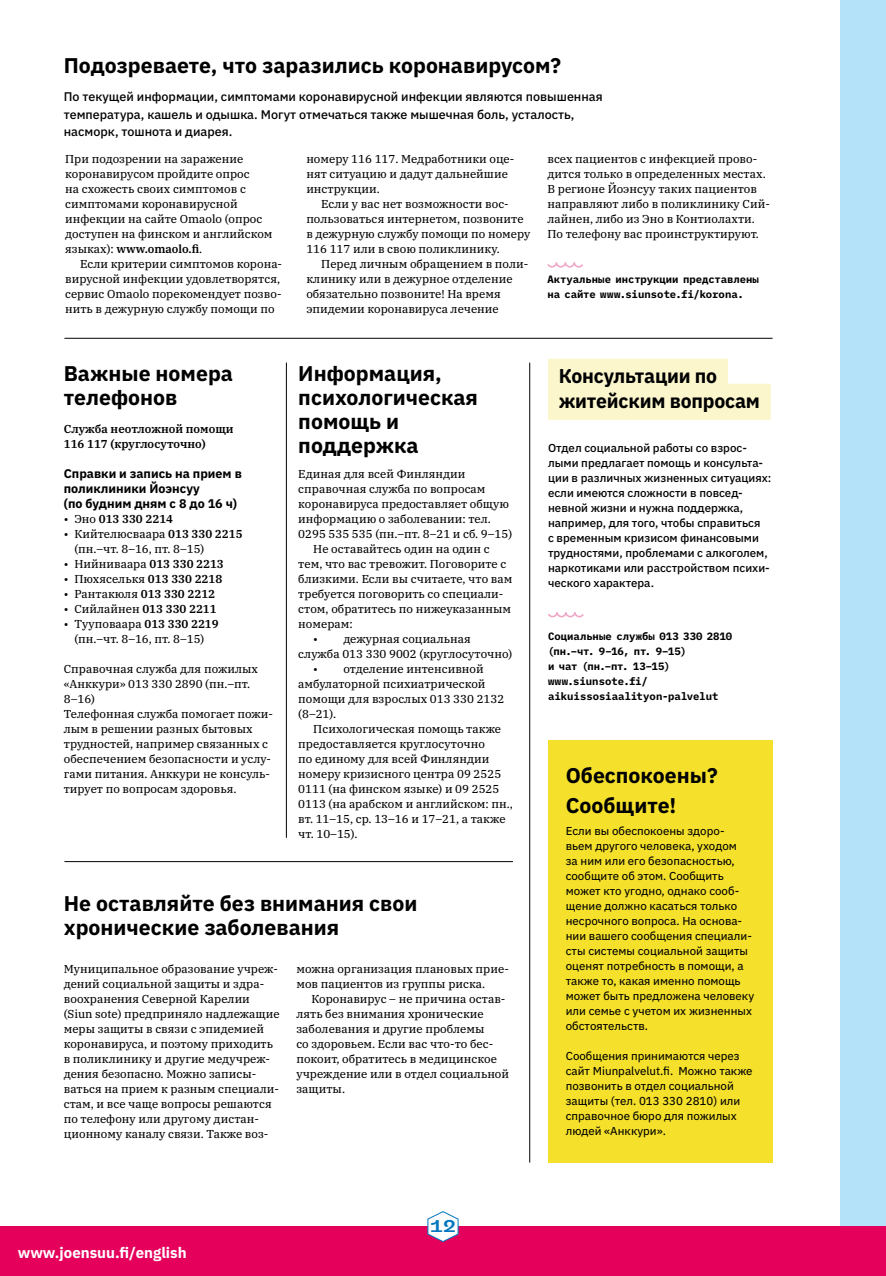
<style>
.page{position:relative;width:886px;height:1276px;background:#b4e2f8}
.page>*{position:absolute;margin:0;border:0;box-sizing:border-box;transform-origin:0 0}
.t1{font:700 21.25px/23.8px "IBM Plex Sans";color:#000}
.t2{font:700 20px/25px "IBM Plex Sans";letter-spacing:-.01em;color:#000}
.t3{font:700 15.38px "Sporting Grotesque";color:#0076c0}
.t4{font:700 15px "IBM Plex Sans";color:#fff}
.t5{font:500 12.5px/17.5px "IBM Plex Sans";color:#000}
.t6{font:700 12.5px/15px "IBM Plex Sans";color:#000}
.t7{font:11.5px/15px "IBM Plex Serif Text";color:#000}
.t8{font:11.5px/15px "IBM Plex Sans Text";color:#000}
.t9{font:500 11.5px/15px "IBM Plex Sans";color:#000}
.t10{font:600 11.5px/15px "IBM Plex Serif";color:#000}
.t11{font:700 10.62px/15px "IBM Plex Mono";color:#000}
.s1{font-family:"IBM Plex Serif Text";font-weight:400}
.s2{font-family:"IBM Plex Serif";font-weight:600}
</style>
<div class="page">
<div style="left:0;top:0;width:839px;height:1227px;background:#fff"></div>
<div style="left:0;top:1226px;width:886px;height:50px;background:#e5005c"></div>
<svg style="left:547px;top:262px;width:36px;height:6px"></svg>
<div style="left:548px;top:359px;width:180px;height:36px;background:#fcf6cd"></div>
<div style="left:548px;top:384px;width:223px;height:36px;background:#fcf6cd"></div>
<svg style="left:548px;top:612px;width:36px;height:5px"></svg>
<hr style="left:64px;top:338px;width:708px;height:1px;background:#000">
<hr style="left:64px;top:861px;width:449px;height:1px;background:#000">
<div style="left:548px;top:740px;width:224px;height:422px;background:#f5e12b"></div>
<hr style="left:286px;top:362px;width:1px;height:476px;background:#000">
<hr style="left:529px;top:362px;width:1px;height:800px;background:#000">
<svg style="left:427px;top:1211px;width:31px;height:31px"></svg>
<h1 class="t1" style="left:64px;top:51px;width:499px">Подозреваете, что заразились коронавирусом?</h1>
<p class="t5" style="left:64px;top:87px;width:540px">По текущей информации, симптомами коронавирусной инфекции являются повышенная температура, кашель и одышка. Могут отмечаться также мышечная боль, усталость, насморк, тошнота и диарея.</p>
<p class="t7" style="left:65px;top:150px;width:209px">При подозрении на заражение коронавирусом пройдите опрос<br>на схожесть своих симптомов с симптомами коронавирусной инфекции на сайте Omaolo (опрос доступен на финском и английском</p>
<p class="t10" style="left:65px;top:240px;width:139px"><span class="s1">языках):</span> www.omaolo.fi<span class="s1">.</span></p>
<p class="t7" style="left:65px;top:255px;width:218px;text-indent:15px">Если критерии симптомов корона&shy;вирусной инфекции удовлетворятся, сервис Omaolo порекомендует позво&shy;нить в дежурную службу помощи по</p>
<p class="t7" style="left:306px;top:150px;width:210px">номеру 116 117. Медработники оце&shy;нят ситуацию и дадут дальнейшие инструкции.</p>
<p class="t7" style="left:306px;top:195px;width:225px;text-indent:15px">Если у вас нет возможности вос&shy;пользоваться интернетом, позвоните в дежурную службу помощи по номеру 116 117 или в свою поликлинику.</p>
<p class="t7" style="left:306px;top:255px;width:223px;text-indent:15px">Перед личным обращением в поли&shy;клинику или в дежурное отделение обязательно позвоните! На время эпидемии коронавируса лечение</p>
<p class="t7" style="left:547px;top:150px;width:224px">всех пациентов с инфекцией прово&shy;дится только в определенных местах.<br>В регионе Йоэнсуу таких пациентов направляют либо в поликлинику Сий&shy;лайнен, либо из Эно в Контиолахти.<br>По телефону вас проинструктируют.</p>
<p class="t11" style="left:547px;top:270px;width:213px">Актуальные инструкции представлены на сайте www.siunsote.fi/korona.</p>
<h1 class="t1" style="left:298px;top:360px;width:181px">Информация, психологическая помощь и поддержка</h1>
<h2 class="t2" style="left:559px;top:361px;width:203px">Консультации по житейским вопросам</h2>
<h1 class="t1" style="left:64px;top:360px;width:171px">Важные номера телефонов</h1>
<p class="t10" style="left:64px;top:420px;width:171px">Служба неотложной помощи<br>116 117 (круглосуточно)</p>
<p class="t6" style="left:64px;top:465px;width:180px">Справки и запись на прием в поликлиники Йоэнсуу<br>(по будним дням с 8 до 16 ч)</p>
<p class="t10" style="left:64px;top:510px;width:111px"><span class="s1">• Эно</span> 013 330 2214</p>
<p class="t7" style="left:74px;top:525px;width:170px;text-indent:-11px">• Кийтелюсваара <span class="s2">013 330 2215 </span>(пн.–чт. 8–16, пт. 8–15)</p>
<p class="t7" style="left:64px;top:555px;width:162px">• Нийниваара <span class="s2">013 330 2213</span></p>
<p class="t7" style="left:64px;top:570px;width:160px">• Пюхяселькя <span class="s2">013 330 2218</span></p>
<p class="t7" style="left:64px;top:585px;width:153px">• Рантакюля <span class="s2">013 330 2212</span></p>
<p class="t7" style="left:64px;top:600px;width:154px">• Сийлайнен <span class="s2">013 330 2211</span></p>
<p class="t7" style="left:64px;top:615px;width:156px;text-align:center">• Тууповаара <span class="s2">013 330 2219 </span>(пн.–чт. 8–16, пт. 8–15)</p>
<p class="t7" style="left:64px;top:660px;width:211px">Справочная служба для пожилых «Анккури» 013 330 2890 (пн.–пт.<br>8–16)<br>Телефонная служба помогает пожи&shy;лым в решении разных бытовых трудностей, например связанных с обеспечением безопасности и услу&shy;гами питания. Анккури не консуль&shy;тирует по вопросам здоровья.</p>
<p class="t9" style="left:548px;top:440px;width:225px">Отдел социальной работы со взрос&shy;лыми предлагает помощь и консульта&shy;ции в различных жизненных ситуациях: если имеются сложности в повсед&shy;невной жизни и нужна поддержка, например, для того, чтобы справиться<br>с временным кризисом финансовыми трудностями, проблемами с алкоголем, наркотиками или расстройством психи&shy;ческого характера.</p>
<p class="t7" style="left:298px;top:465px;width:169px">Единая для всей Финляндии</p>
<p class="t7" style="left:298px;top:480px;width:189px">справочная служба по вопросам</p>
<p class="t7" style="left:298px;top:495px;width:212px">коронавируса предоставляет общую</p>
<p class="t7" style="left:298px;top:510px;width:194px">информацию о заболевании: тел.</p>
<p class="t7" style="left:298px;top:525px;width:215px">0295 535 535 (пн.–пт. 8–21 и сб. 9–15)</p>
<p class="t7" style="left:313px;top:540px;width:178px">Не оставайтесь один на один с</p>
<p class="t7" style="left:298px;top:555px;width:210px">тем, что вас тревожит. Поговорите с</p>
<p class="t7" style="left:298px;top:570px;width:216px">близкими. Если вы считаете, что вам</p>
<p class="t7" style="left:298px;top:585px;width:207px">требуется поговорить со специали-</p>
<p class="t7" style="left:298px;top:600px;width:214px">стом, обратитесь по нижеуказанным</p>
<p class="t7" style="left:298px;top:615px;width:56px">номерам:</p>
<p class="t7" style="left:298px;top:630px;width:215px;text-indent:15px">• дежурная социальная служба 013 330 9002 (круглосуточно)</p>
<p class="t7" style="left:298px;top:660px;width:207px;text-indent:15px">• отделение интенсивной амбулаторной психиатрической помощи для взрослых 013 330 2132 (8–21).</p>
<p class="t7" style="left:298px;top:720px;width:216px;text-indent:15px">Психологическая помощь также предоставляется круглосуточно<br>по единому для всей Финляндии номеру кризисного центра 09 2525<br>0111 (на финском языке) и 09 2525<br>0113 (на арабском и английском: пн., вт. 11–15, ср. 13–16 и 17–21, а также чт. 10–15).</p>
<p class="t11" style="left:548px;top:627px;width:186px">Социальные службы 013 330 2810 (пн.–чт. 9–16, пт. 9–15)<br>и чат (пн.–пт. 13–15) www.siunsote.fi/ aikuissosiaalityon-palvelut</p>
<h1 class="t1" style="left:566px;top:759px;width:153px;line-height:30px">Обеспокоены?<br>Сообщите!</h1>
<p class="t8" style="left:566px;top:822px;width:190px">Если вы обеспокоены здоро&shy;вьем другого человека, уходом<br>за ним или его безопасностью, сообщите об этом. Сообщить может кто угодно, однако сооб&shy;щение должно касаться только несрочного вопроса. На основа&shy;нии вашего сообщения специали&shy;сты системы социальной защиты оценят потребность в помощи, а также то, какая именно помощь может быть предложена человеку или семье с учетом их жизненных обстоятельств.</p>
<p class="t8" style="left:566px;top:1047px;width:188px">Сообщения принимаются через сайт Miunpalvelut.fi. Можно также позвонить в отдел социальной защиты (тел. 013 330 2810) или справочное бюро для пожилых людей «Анккури».</p>
<h1 class="t1" style="left:64px;top:890px;width:355px">Не оставляйте без внимания свои хронические заболевания</h1>
<p class="t7" style="left:64px;top:960px;width:217px">Муниципальное образование учреж&shy;дений социальной защиты и здра&shy;воохранения Северной Карелии (Siun sote) предприняло надлежащие меры защиты в связи с эпидемией коронавируса, и поэтому приходить в поликлинику и другие медучреж&shy;дения безопасно. Можно записы&shy;ваться на прием к разным специали&shy;стам, и все чаще вопросы решаются по телефону или другому дистан&shy;ционному каналу связи. Также воз-</p>
<p class="t7" style="left:296px;top:960px;width:214px">можна организация плановых прие&shy;мов пациентов из группы риска.</p>
<p class="t7" style="left:296px;top:990px;width:214px;text-indent:15px">Коронавирус – не причина остав&shy;лять без внимания хронические заболевания и другие проблемы<br>со здоровьем. Если вас что-то бес&shy;покоит, обратитесь в медицинское учреждение или в отдел социальной защиты.</p>
<h3 class="t4" style="left:18px;top:1240px;width:170px">www.joensuu.fi/english</h3>
<h3 class="t3" style="left:430px;top:1217px;width:28px">12</h3>
</div>
